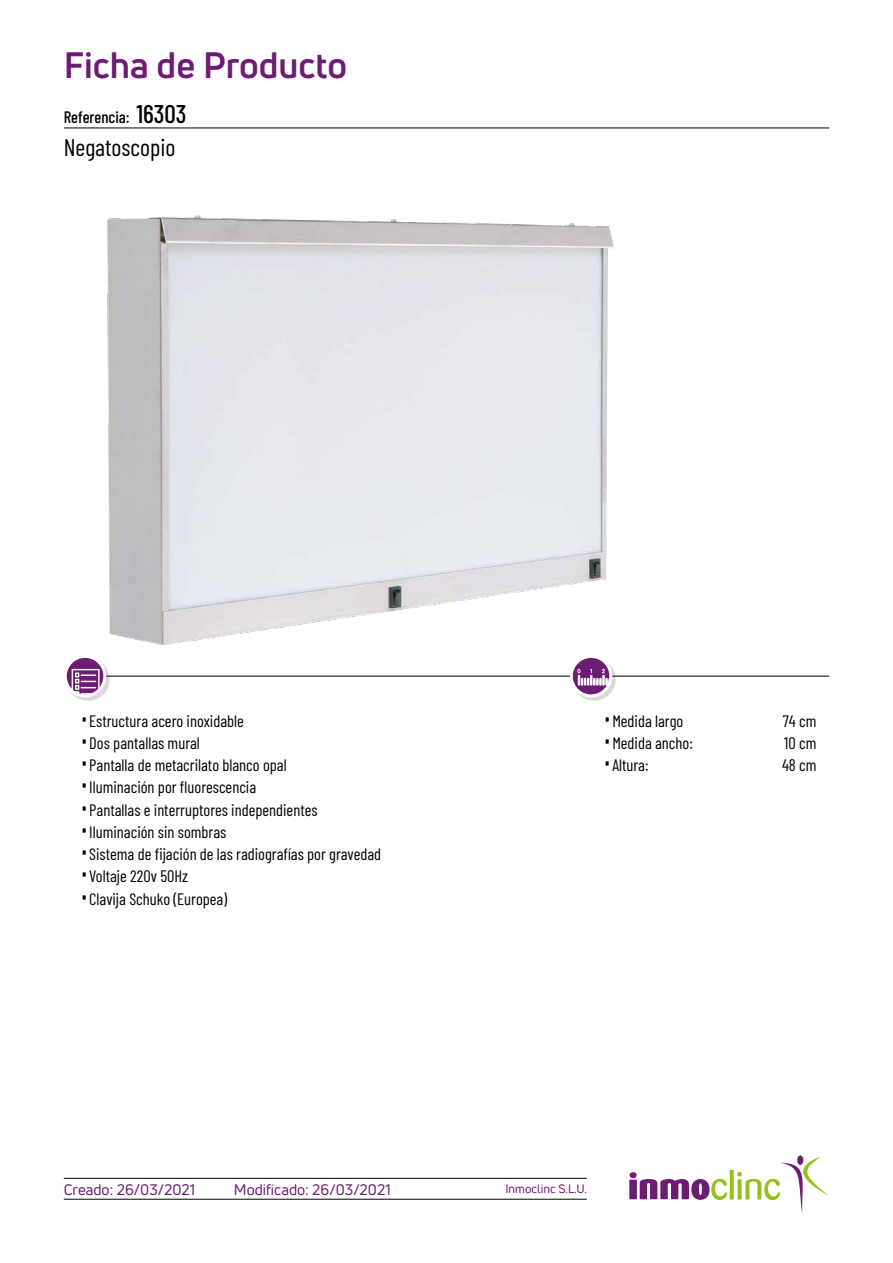
<style>
.page{position:relative;width:893px;height:1263px;background:#fff}
.page>*{position:absolute;margin:0;border:0;box-sizing:border-box;transform-origin:0 0}
.t1{font:700 36px "Uni Neue";color:#6d1c74}
.t2{font:24px "Barlow Condensed";color:#000}
.t3{font:16.5px "Barlow Condensed";color:#000}
.t4{font:500 16.5px "Barlow Condensed";color:#000}
.t5{font:15px "Uni Neue";color:#6d1c74}
.t6{font:12px "Uni Neue";color:#6d1c74}
.s1{font-size:25.5px}
.s2{font-family:"Akzidenz Grotesk BQ";font-weight:300;font-stretch:condensed;font-size:21px}
</style>
<div class="page">
<img style="left:107px;top:215px;width:507px;height:430px">
<hr style="left:64px;top:128px;width:765px;height:1px;background:#000">
<hr style="left:85px;top:676px;width:744px;height:1px;background:#000">
<hr style="left:64px;top:1199px;width:523px;height:1px;background:#000">
<hr style="left:64px;top:1178px;width:523px;height:1px;background:#000">
<div style="left:67px;top:658px;width:42px;height:42px;background:#000;opacity:.15"></div>
<svg style="left:65px;top:656px;width:40px;height:40px"></svg>
<svg style="left:72px;top:669px;width:28px;height:27px"></svg>
<div style="left:64px;top:655px;width:42px;height:42px;border:3px solid #fff;border-radius:50%"></div>
<div style="left:573px;top:658px;width:42px;height:42px;background:#000;opacity:.15"></div>
<svg style="left:571px;top:656px;width:40px;height:40px"></svg>
<svg style="left:577px;top:669px;width:34px;height:16px"></svg>
<div style="left:570px;top:655px;width:42px;height:42px;border:3px solid #fff;border-radius:50%"></div>
<svg style="left:629px;top:1172px;width:98px;height:28px"></svg>
<svg style="left:730px;top:1170px;width:4px;height:29px"></svg>
<svg style="left:737px;top:1157px;width:92px;height:57px"></svg>
<h1 class="t1" style="left:64px;top:43px;width:285px">Ficha de Producto</h1>
<p class="t4" style="left:64px;top:106px;width:124px">Referencia: <span class="s1">16303</span></p>
<h2 class="t2" style="left:64px;top:130px;width:113px">Negatoscopio</h2>
<p class="t3" style="left:81px;top:709px;width:165px"><span class="s2">•</span>Estructura acero inoxidable</p>
<p class="t3" style="left:81px;top:731px;width:121px"><span class="s2">•</span>Dos pantallas mural</p>
<p class="t3" style="left:81px;top:753px;width:207px"><span class="s2">•</span>Pantalla de metacrilato blanco opal</p>
<p class="t3" style="left:81px;top:776px;width:177px"><span class="s2">•</span>Iluminación por fluorescencia</p>
<p class="t3" style="left:81px;top:798px;width:238px"><span class="s2">•</span>Pantallas e interruptores independientes</p>
<p class="t3" style="left:81px;top:820px;width:147px"><span class="s2">•</span>Iluminación sin sombras</p>
<p class="t3" style="left:81px;top:842px;width:302px"><span class="s2">•</span>Sistema de fijación de las radiografías por gravedad</p>
<p class="t3" style="left:81px;top:865px;width:109px"><span class="s2">•</span>Voltaje 220v 50Hz</p>
<p class="t3" style="left:81px;top:887px;width:148px"><span class="s2">•</span>Clavija Schuko (Europea)</p>
<p class="t3" style="left:604px;top:709px;width:81px"><span class="s2">•</span>Medida largo</p>
<p class="t3" style="left:783px;top:709px;width:35px">74 cm</p>
<p class="t3" style="left:604px;top:731px;width:91px"><span class="s2">•</span>Medida ancho:</p>
<p class="t3" style="left:784px;top:731px;width:34px">10 cm</p>
<p class="t3" style="left:604px;top:753px;width:46px"><span class="s2">•</span>Altura:</p>
<p class="t3" style="left:782px;top:753px;width:36px">48 cm</p>
<p class="t5" style="left:64px;top:1180px;width:133px">Creado: 26/03/2021</p>
<p class="t5" style="left:234px;top:1180px;width:158px">Modificado: 26/03/2021</p>
<p class="t6" style="left:505px;top:1182px;width:83px">Inmoclinc S.L.U.</p>
</div>
